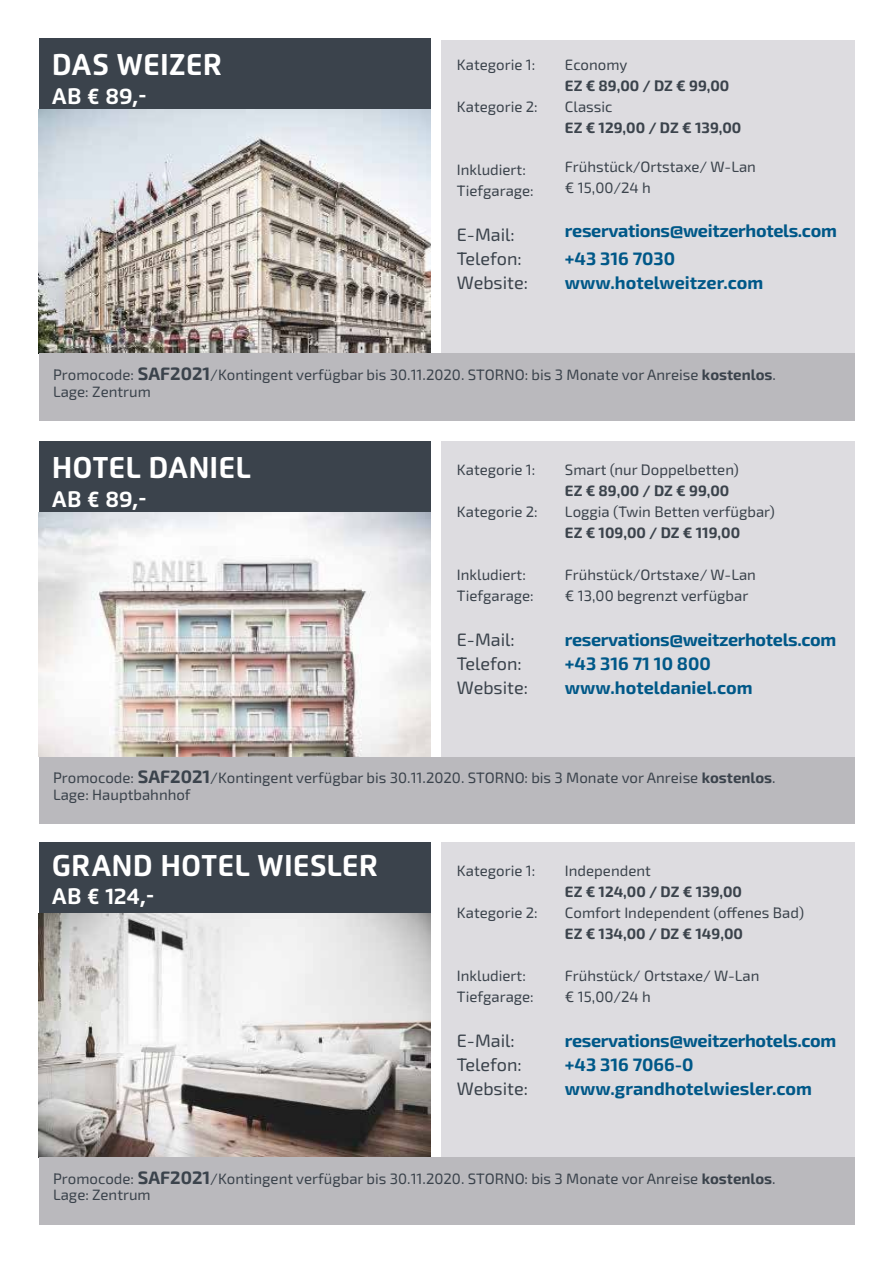
<style>
.page{position:relative;width:893px;height:1263px;background:#fff}
.page>*{position:absolute;margin:0;border:0;box-sizing:border-box;transform-origin:0 0}
.t1{font:700 30px "Flexo";color:#fff}
.t2{font:700 22.5px "Flexo";letter-spacing:.005em;color:#fff}
.t3{font:700 18px "Exo 2";color:#005888}
.t4{font:700 18px "Exo 2";letter-spacing:-.02em;color:#005888}
.t5{font:18px "Exo 2";color:#3b434c}
.t6{font:15px/21px "Exo 2";color:#3b434c}
.t7{font:700 15px "Exo 2";color:#3b434c}
.s1{font-weight:700;font-size:18px}
.s2{font-style:inherit}
.s3{font-weight:700}
</style>
<div class="page">
<div style="left:441px;top:40px;width:414px;height:316px;background:#dddce0"></div>
<div style="left:39px;top:38px;width:391px;height:72px;background:#3b434c"></div>
<img style="left:39px;top:109px;width:391px;height:245px">
<div style="left:39px;top:354px;width:816px;height:67px;background:#bab9bd"></div>
<div style="left:441px;top:441px;width:414px;height:315px;background:#dddce0"></div>
<div style="left:39px;top:441px;width:391px;height:72px;background:#3b434c"></div>
<img style="left:39px;top:512px;width:391px;height:244px">
<div style="left:39px;top:758px;width:816px;height:66px;background:#bab9bd"></div>
<div style="left:441px;top:842px;width:414px;height:315px;background:#dddce0"></div>
<div style="left:39px;top:842px;width:391px;height:72px;background:#3b434c"></div>
<img style="left:39px;top:913px;width:391px;height:244px">
<div style="left:39px;top:1157px;width:816px;height:68px;background:#bab9bd"></div>
<h1 class="t1" style="left:52px;top:46px;width:172px">DAS WEIZER</h1>
<h2 class="t2" style="left:52px;top:82px;width:97px">AB € 89,-</h2>
<p class="t6" style="left:457px;top:53px;width:80px">Kategorie 1:</p>
<p class="t6" style="left:565px;top:53px;width:64px">Economy</p>
<p class="t7" style="left:565px;top:75px;width:166px">EZ € 89,00 / DZ € 99,00</p>
<p class="t6" style="left:457px;top:95px;width:82px">Kategorie 2:</p>
<p class="t6" style="left:565px;top:95px;width:49px">Classic</p>
<p class="t6" style="left:457px;top:158px;width:78px">Inkludiert:<br>Tiefgarage:</p>
<p class="t5" style="left:457px;top:222px;width:59px">E-Mail:</p>
<p class="t7" style="left:565px;top:117px;width:178px">EZ € 129,00 / DZ € 139,00</p>
<p class="t6" style="left:565px;top:155px;width:193px">Frühstück/Ortstaxe/ W-Lan € 15,00/24 h</p>
<p class="t4" style="left:565px;top:218px;width:273px">reservations@weitzerhotels.com</p>
<p class="t5" style="left:457px;top:246px;width:66px">Telefon:</p>
<p class="t3" style="left:565px;top:246px;width:112px">+43 316 7030</p>
<p class="t5" style="left:457px;top:270px;width:73px">Website:</p>
<p class="t3" style="left:565px;top:270px;width:200px">www.hotelweitzer.com</p>
<p class="t6" style="left:53px;top:366px;width:724px;line-height:17.1px">Promocode: <span class="s1">SAF2021</span>/Kontingent verfügbar bis 30.11.2020. ST<span class="s2">OR</span>NO: bis 3 Monate vor Anreise <span class="s3">kostenlos</span>.<br>Lage: Zentrum</p>
<h1 class="t1" style="left:52px;top:449px;width:200px">HOTEL DANIEL</h1>
<h2 class="t2" style="left:52px;top:485px;width:97px">AB € 89,-</h2>
<p class="t6" style="left:457px;top:458px;width:80px">Kategorie 1:</p>
<p class="t6" style="left:565px;top:458px;width:175px">Smart (nur Doppelbetten)</p>
<p class="t7" style="left:565px;top:480px;width:166px">EZ € 89,00 / DZ € 99,00</p>
<p class="t6" style="left:457px;top:500px;width:82px">Kategorie 2:</p>
<p class="t6" style="left:565px;top:500px;width:211px">Loggia (Twin Betten verfügbar)</p>
<p class="t7" style="left:565px;top:522px;width:177px">EZ € 109,00 / DZ € 119,00</p>
<p class="t6" style="left:457px;top:563px;width:70px">Inkludiert:</p>
<p class="t6" style="left:565px;top:563px;width:193px">Frühstück/Ortstaxe/ W-Lan</p>
<p class="t6" style="left:457px;top:584px;width:78px">Tiefgarage:</p>
<p class="t6" style="left:565px;top:584px;width:185px">€ 13,00 begrenzt verfügbar</p>
<p class="t5" style="left:457px;top:627px;width:59px">E-Mail:</p>
<p class="t4" style="left:565px;top:627px;width:273px">reservations@weitzerhotels.com</p>
<p class="t5" style="left:457px;top:651px;width:66px">Telefon:</p>
<p class="t3" style="left:565px;top:651px;width:147px">+43 316 71 10 800</p>
<p class="t5" style="left:457px;top:675px;width:73px">Website:</p>
<p class="t3" style="left:565px;top:675px;width:189px">www.hoteldaniel.com</p>
<p class="t6" style="left:53px;top:769px;width:724px;line-height:17.1px">Promocode: <span class="s1">SAF2021</span>/Kontingent verfügbar bis 30.11.2020. <span class="s2">STORNO</span>: bis 3 Monate vor Anreise <span class="s3">kostenlos</span>.<br>Lage: Hauptbahnhof</p>
<h1 class="t1" style="left:52px;top:847px;width:328px">GRAND HOTEL WIESLER</h1>
<h2 class="t2" style="left:52px;top:883px;width:104px">AB € 124,-</h2>
<p class="t6" style="left:457px;top:859px;width:80px">Kategorie 1:</p>
<p class="t6" style="left:565px;top:859px;width:87px">Independent</p>
<p class="t7" style="left:565px;top:881px;width:179px">EZ € 124,00 / DZ € 139,00</p>
<p class="t6" style="left:457px;top:901px;width:82px">Kategorie 2:</p>
<p class="t6" style="left:565px;top:901px;width:241px">Comfort Independent (offenes Bad)</p>
<p class="t7" style="left:565px;top:923px;width:179px">EZ € 134,00 / DZ € 149,00</p>
<p class="t6" style="left:457px;top:964px;width:70px">Inkludiert:</p>
<p class="t6" style="left:565px;top:964px;width:196px">Frühstück/ Ortstaxe/ W-Lan</p>
<p class="t6" style="left:457px;top:985px;width:78px">Tiefgarage:</p>
<p class="t6" style="left:565px;top:985px;width:87px">€ 15,00/24 h</p>
<p class="t5" style="left:457px;top:1028px;width:59px">E-Mail:</p>
<p class="t4" style="left:565px;top:1028px;width:273px">reservations@weitzerhotels.com</p>
<p class="t5" style="left:457px;top:1052px;width:66px">Telefon:</p>
<p class="t3" style="left:565px;top:1052px;width:130px">+43 316 7066-0</p>
<p class="t5" style="left:457px;top:1076px;width:73px">Website:</p>
<p class="t3" style="left:565px;top:1076px;width:249px">www.grandhotelwiesler.com</p>
<p class="t6" style="left:53px;top:1170px;width:724px;line-height:16.2px">Promocode: <span class="s1">SAF2021</span>/Kontingent verfügbar bis 30.11.2020. <span class="s2">STORNO</span>: bis 3 Monate vor Anreise <span class="s3">kostenlos</span>.<br>Lage<span class="s2">:</span> Zentrum</p>
</div>
